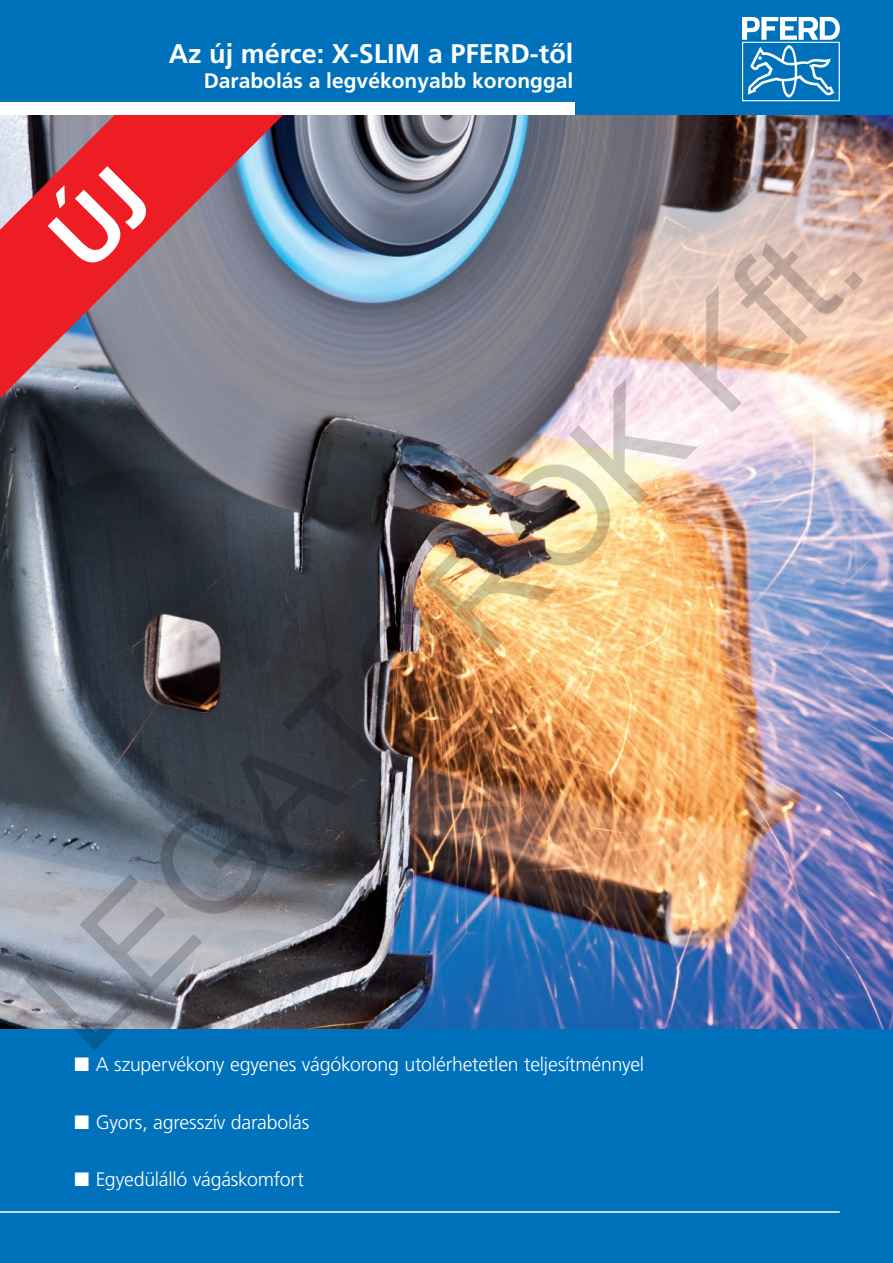
<style>
.page{position:relative;width:893px;height:1263px;background:#fff}
.page>*{position:absolute;margin:0;border:0;box-sizing:border-box;transform-origin:0 0}
.t1{font:138.75px "Arial";color:rgb(0 0 0/.18)}
.t2{font:700 27px "Frutiger CE";color:#fff}
.t3{font:700 21px "Frutiger CE";color:#fff}
.t4{font:300 19.5px "Frutiger CE";letter-spacing:-.01em;color:#fff}
</style>
<div class="page">
<img style="left:0;top:115px;width:893px;height:914px">
<div style="left:0;top:1029px;width:893px;height:234px;background:#0072bc"></div>
<hr style="left:0;top:1211px;width:840px;height:2px;background:#fff">
<svg style="left:0;top:115px;width:290px;height:283px;background:#a66e7b"></svg>
<div style="left:0;top:0;width:893px;height:115px;background:#0072bc"></div>
<svg style="left:742px;top:17px;width:98px;height:84px"></svg>
<div style="left:0;top:102px;width:574px;height:13px;background:#fff"></div>
<div style="left:35px;top:166px;width:117px;height:105px;background:#ee1d23"></div>
<h2 class="t2" style="left:169px;top:38px;width:406px">Az új mérce: X-SLIM a PFERD-től</h2>
<p class="t3" style="left:204px;top:68px;width:371px">Darabolás a legvékonyabb koronggal</p>
<h1 class="t1" style="left:-11px;top:958px;width:1111px;rotate:-45deg">LEGATOROK Kft.</h1>
<p class="t4" style="left:74px;top:1052px;width:571px">■ A szupervékony egyenes vágókorong utolérhetetlen teljesítménnyel</p>
<p class="t4" style="left:74px;top:1110px;width:236px">■ Gyors, agresszív darabolás</p>
<p class="t4" style="left:74px;top:1168px;width:231px">■ Egyedülálló vágáskomfort</p>
</div>
